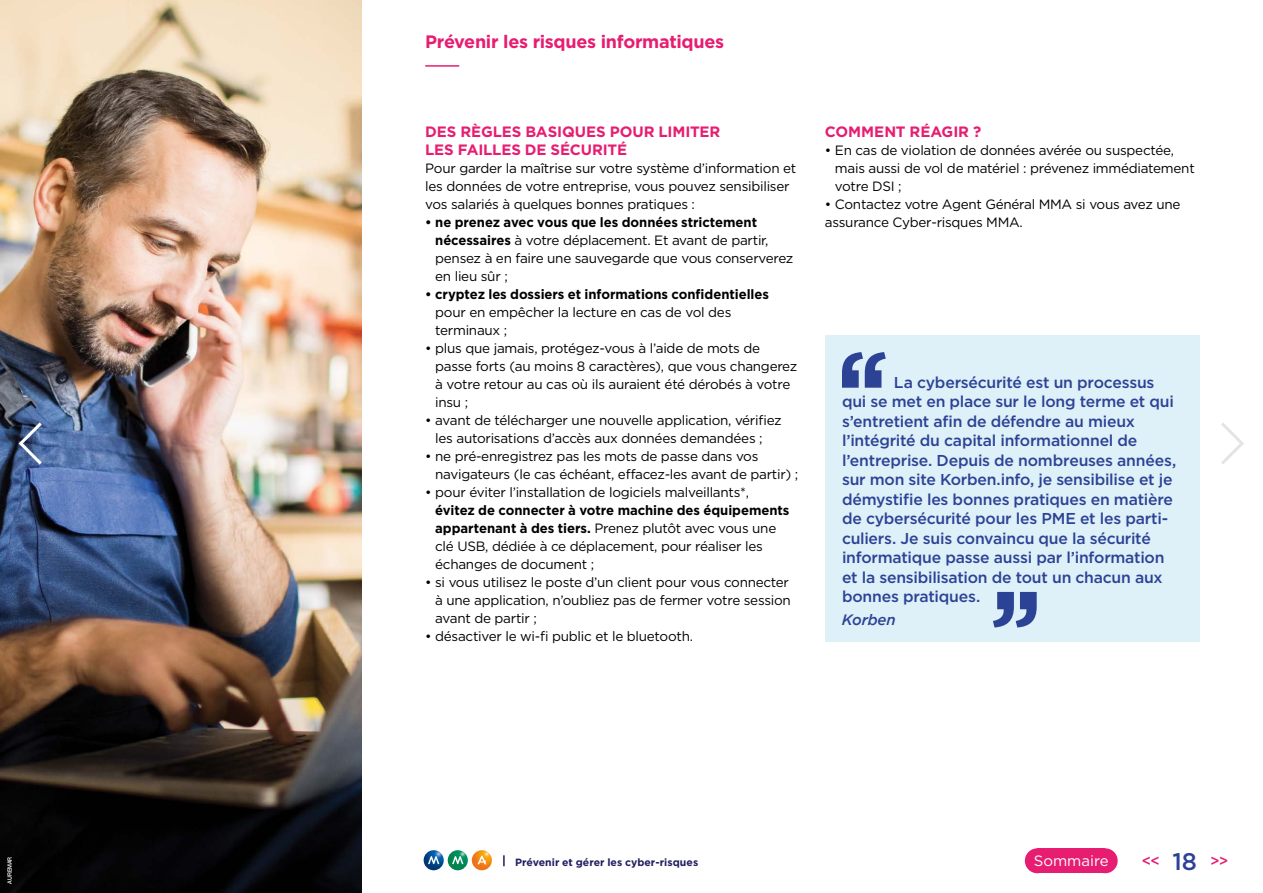
<style>
.page{position:relative;width:1263px;height:893px;background:#fff}
.page>*{position:absolute;margin:0;border:0;box-sizing:border-box;transform-origin:0 0}
.t1{font:700 18px "Gotham";letter-spacing:-.02em;color:#e71d72}
.t2{font:500 15.75px/19.5px "Gotham";letter-spacing:-.015em;color:#2c4295}
.t3{font:700 15px/18px "Gotham";letter-spacing:-.005em;color:#e71d72}
.t4{font:15px "Gotham";color:#fff}
.t5{font:500 15px "Gotham";color:#e71d72}
.t6{font:italic 500 15px "Gotham";letter-spacing:-.01em;color:#2c4295}
.t7{font:13.5px/18px "Gotham";letter-spacing:-.02em;color:#000}
.t8{font:700 13.5px "Gotham";letter-spacing:-.005em;color:#000}
.t9{font:700 10.5px "Gotham";letter-spacing:.005em;color:#211e5f}
.t10{font:500 6px "Helvetica Neue LT Std";letter-spacing:-.01em;color:#fff;scale:.9 1}
.s1{font-weight:700}
.s2{font-size:24px;color:#2c4295}
</style>
<div class="page">
<div style="left:1037px;top:848px;width:68px;height:25px;background:#e71d72"></div>
<div style="left:1025px;top:848px;width:25px;height:25px;background:#e71d72;border-radius:50%"></div>
<div style="left:1093px;top:848px;width:25px;height:25px;background:#e71d72;border-radius:50%"></div>
<svg style="left:503px;top:855px;width:2px;height:11px"></svg>
<svg style="left:424px;top:850px;width:20px;height:20px"></svg>
<svg style="left:428px;top:856px;width:11px;height:8px"></svg>
<svg style="left:448px;top:850px;width:20px;height:20px"></svg>
<svg style="left:452px;top:856px;width:11px;height:8px"></svg>
<svg style="left:472px;top:850px;width:20px;height:20px"></svg>
<svg style="left:477px;top:856px;width:9px;height:8px"></svg>
<img style="left:0;top:0;width:361px;height:893px">
<svg style="left:1221px;top:423px;width:23px;height:41px"></svg>
<svg style="left:16px;top:419px;width:29px;height:49px"></svg>
<hr style="left:425px;top:65px;width:34px;height:2px;background:#e71d72">
<div style="left:825px;top:335px;width:374px;height:306px;background:#def0f8"></div>
<svg style="left:842px;top:352px;width:44px;height:36px"></svg>
<svg style="left:993px;top:592px;width:44px;height:35px"></svg>
<p class="t10" style="left:6px;top:883px;width:31px;rotate:-90deg">AUREMAR</p>
<h1 class="t1" style="left:425px;top:30px;width:300px">Prévenir les risques informatiques</h1>
<p class="t3" style="left:425px;top:123px;width:297px">DES RÈGLES BASIQUES POUR LIMITER<br>LES FAILLES DE SÉCURITÉ</p>
<p class="t7" style="left:425px;top:159px;width:373px">Pour garder la maîtrise sur votre système d’information et les données de votre entreprise, vous pouvez sensibiliser vos salariés à quelques bonnes pratiques :</p>
<p class="t7" style="left:435px;top:213px;width:360px;text-indent:-10px"><span class="s1">• ne prenez avec vous que les données strictement nécessaires</span> à votre déplacement. Et avant de partir, pensez à en faire une sauvegarde que vous conserverez en lieu sûr ;</p>
<p class="t8" style="left:425px;top:285px;width:345px">• cryptez les dossiers et informations confidentielles</p>
<p class="t7" style="left:435px;top:303px;width:298px">pour en empêcher la lecture en cas de vol des terminaux ;</p>
<p class="t7" style="left:435px;top:339px;width:364px;text-indent:-10px">• plus que jamais, protégez-vous à l’aide de mots de passe forts (au moins 8 caractères), que vous changerez à votre retour au cas où ils auraient été dérobés à votre insu ;</p>
<p class="t7" style="left:435px;top:411px;width:348px;text-indent:-10px">• avant de télécharger une nouvelle application, vérifiez les autorisations d’accès aux données demandées ;</p>
<p class="t7" style="left:435px;top:447px;width:365px;text-indent:-10px">• ne pré-enregistrez pas les mots de passe dans vos navigateurs (le cas échéant, effacez-les avant de partir) ;</p>
<p class="t7" style="left:425px;top:483px;width:325px">• pour éviter l’installation de logiciels malveillants*,</p>
<p class="t7" style="left:435px;top:501px;width:356px"><span class="s1">évitez de connecter à votre machine des équipements appartenant à des tiers.</span> Prenez plutôt avec vous une clé USB, dédiée à ce déplacement, pour réaliser les échanges de document ;</p>
<p class="t7" style="left:435px;top:573px;width:357px;text-indent:-10px">• si vous utilisez le poste d’un client pour vous connecter à une application, n’oubliez pas de fermer votre session avant de partir ;</p>
<p class="t7" style="left:425px;top:627px;width:269px">• désactiver le wi-fi public et le bluetooth.</p>
<p class="t3" style="left:825px;top:123px;width:158px">COMMENT RÉAGIR ?</p>
<p class="t7" style="left:835px;top:141px;width:361px;text-indent:-10px">• En cas de violation de données avérée ou suspectée, mais aussi de vol de matériel : prévenez immédiatement votre DSI ;</p>
<p class="t7" style="left:825px;top:195px;width:357px">• Contactez votre Agent Général MMA si vous avez une assurance Cyber-risques MMA.</p>
<p class="t2" style="left:842px;top:372px;width:336px;text-indent:52px">La cybersécurité est un processus qui se met en place sur le long terme et qui s’entretient afin de défendre au mieux l’intégrité du capital informationnel de l’entreprise. Depuis de nombreuses années, sur mon site Korben.info, je sensibilise et je démystifie les bonnes pratiques en matière de cybersécurité pour les PME et les parti&shy;culiers. Je suis convaincu que la sécurité informatique passe aussi par l’information et la sensibilisation de tout un chacun aux bonnes pratiques.</p>
<p class="t6" style="left:842px;top:611px;width:55px">Korben</p>
<p class="t9" style="left:515px;top:855px;width:185px">Prévenir et gérer les cyber-risques</p>
<p class="t4" style="left:1034px;top:851px;width:76px">Sommaire</p>
<p class="t5" style="left:1142px;top:851px;width:88px">&lt;&lt; <span class="s2">18</span> &gt;&gt;</p>
</div>
